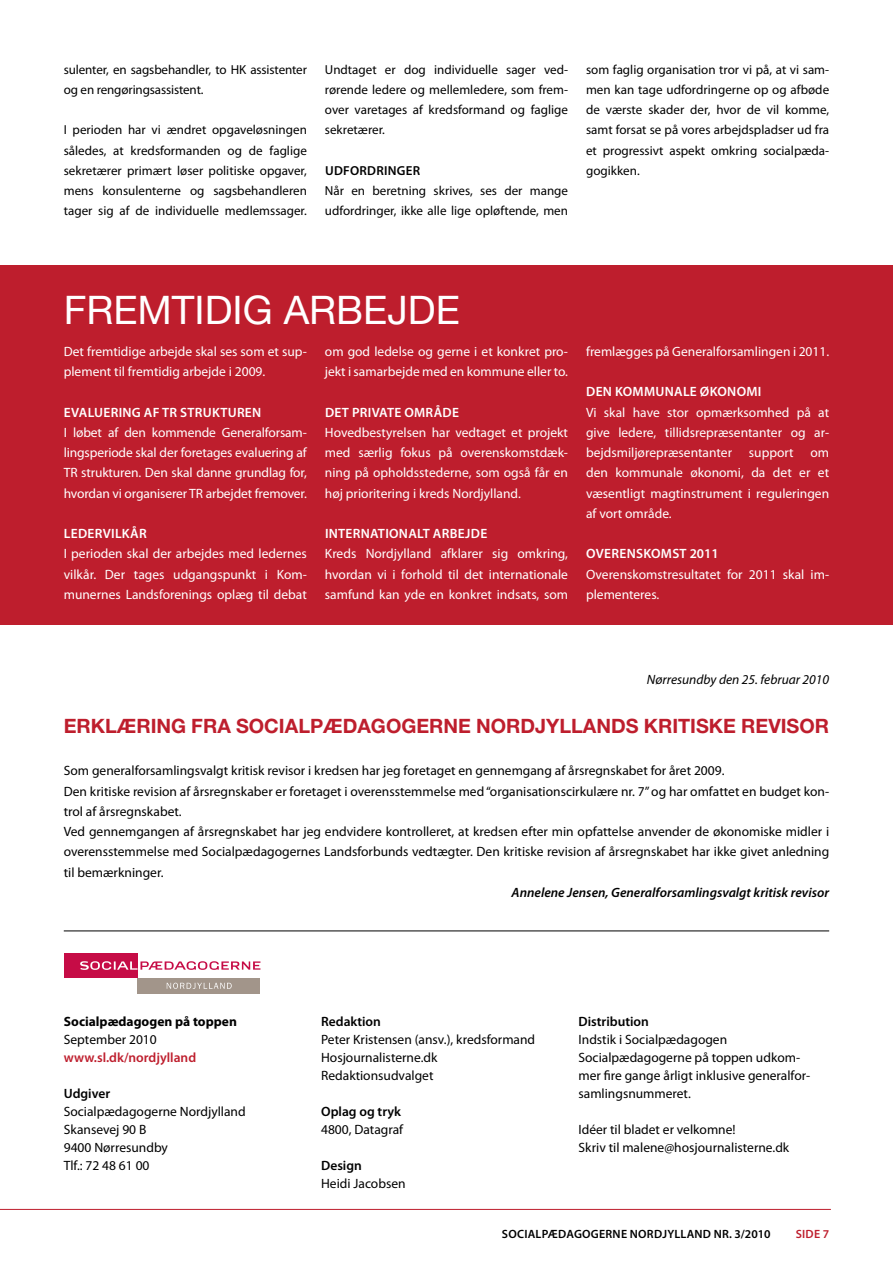
<style>
.page{position:relative;width:893px;height:1263px;background:#fff}
.page>*{position:absolute;margin:0;border:0;box-sizing:border-box;transform-origin:0 0}
.t1{font:39.45px "Helvetica Neue";color:#fff}
.t2{font:700 19.8px "Helvetica Neue";color:#be1e2d}
.t3{font:13.5px/20.2px "Myriad Pro";color:#fff;text-align:justify}
.t4{font:13.5px/18px "Myriad Pro";color:#000}
.t5{font:600 13.5px "Myriad Pro";letter-spacing:.02em;color:#fff}
.t6{font:italic 600 13.5px "Myriad Pro";color:#000}
.t7{font:600 13.5px "Myriad Pro";color:#000}
.t8{font:italic 13.5px "Myriad Pro";color:#000}
.t9{font:700 13.5px "Myriad Pro";color:#000}
.t10{font:600 13.5px "Myriad Pro";color:#be1e2d}
.t11{font:13.05px/20.2px "Myriad Pro";color:#000;text-align:justify}
.t12{font:600 13.05px "Myriad Pro";letter-spacing:.02em;color:#000}
.t13{font:600 12px "Myriad Pro";color:#000}
.t14{font:600 12px "Myriad Pro";color:#be1e2d}
</style>
<div class="page">
<div style="left:64px;top:953px;width:74px;height:25px;background:#c60c46"></div>
<svg style="left:80px;top:961px;width:180px;height:9px"></svg>
<div style="left:138px;top:978px;width:122px;height:16px;background:#a2958a"></div>
<svg style="left:167px;top:983px;width:65px;height:6px"></svg>
<div style="left:0;top:266px;width:893px;height:359px;background:#be1e2d"></div>
<hr style="left:0;top:1209px;width:831px;height:1px;background:#be1e2d">
<hr style="left:64px;top:931px;width:765px;height:1px;background:#000">
<p class="t11" style="left:64px;top:59px;width:245px">sulenter, en sagsbehandler, to HK assistenter og en rengøringsassistent.</p>
<p class="t11" style="left:64px;top:120px;width:245px">I perioden har vi ændret opgaveløsningen således, at kredsformanden og de faglige sekretærer primært løser politiske opgaver, mens konsulenterne og sagsbehandleren tager sig af de individuelle medlemssager.</p>
<p class="t11" style="left:325px;top:59px;width:245px">Undtaget er dog individuelle sager ved&shy;rørende ledere og mellemledere, som frem&shy;over varetages af kredsformand og faglige sekretærer.</p>
<p class="t12" style="left:325px;top:162px;width:97px">UDFORDRINGER</p>
<p class="t11" style="left:325px;top:180px;width:245px">Når en beretning skrives, ses der mange udfordringer, ikke alle lige opløftende, men</p>
<p class="t11" style="left:586px;top:59px;width:245px">som faglig organisation tror vi på, at vi sam&shy;men kan tage udfordringerne op og afbøde de værste skader der, hvor de vil komme, samt forsat se på vores arbejdspladser ud fra et progressivt aspekt omkring socialpæda&shy;gogikken.</p>
<h1 class="t1" style="left:64px;top:286px;width:397px">FREMTIDIG ARBEJDE</h1>
<p class="t3" style="left:64px;top:341px;width:245px">Det fremtidige arbejde skal ses som et sup&shy;plement til fremtidig arbejde i 2009.</p>
<p class="t5" style="left:64px;top:403px;width:199px">EVALUERING AF TR STRUKTUREN</p>
<p class="t3" style="left:64px;top:422px;width:245px">I løbet af den kommende Generalforsam&shy;lingsperiode skal der foretages evaluering af TR strukturen. Den skal danne grundlag for, hvordan vi organiserer TR arbejdet fremover.</p>
<p class="t5" style="left:64px;top:525px;width:84px">LEDERVILKÅR</p>
<p class="t3" style="left:64px;top:543px;width:245px">I perioden skal der arbejdes med ledernes vilkår. Der tages udgangspunkt i Kom&shy;munernes Landsforenings oplæg til debat</p>
<p class="t3" style="left:325px;top:341px;width:245px">om god ledelse og gerne i et konkret pro&shy;jekt i samarbejde med en kommune eller to.</p>
<p class="t5" style="left:325px;top:403px;width:135px">DET PRIVATE OMRÅDE</p>
<p class="t3" style="left:325px;top:422px;width:245px">Hovedbestyrelsen har vedtaget et projekt med særlig fokus på overenskomstdæk&shy;ning på opholdsstederne, som også får en høj prioritering i kreds Nordjylland.</p>
<p class="t5" style="left:325px;top:525px;width:164px">INTERNATIONALT ARBEJDE</p>
<p class="t3" style="left:325px;top:543px;width:245px">Kreds Nordjylland afklarer sig omkring, hvordan vi i forhold til det internationale samfund kan yde en konkret indsats, som</p>
<p class="t3" style="left:586px;top:341px;width:245px">fremlægges på Generalforsamlingen i 2011.</p>
<p class="t5" style="left:586px;top:383px;width:177px">DEN KOMMUNALE ØKONOMI</p>
<p class="t3" style="left:586px;top:402px;width:245px">Vi skal have stor opmærksomhed på at give ledere, tillidsrepræsentanter og ar&shy;bejdsmiljørepræsentanter support om den kommunale økonomi, da det er et væsentligt magtinstrument i reguleringen af vort område.</p>
<p class="t5" style="left:586px;top:545px;width:134px">OVERENSKOMST 2011</p>
<p class="t3" style="left:586px;top:564px;width:245px">Overenskomstresultatet for 2011 skal im&shy;plementeres.</p>
<p class="t8" style="left:647px;top:671px;width:184px">Nørresundby den 25. februar 2010</p>
<h2 class="t2" style="left:64px;top:714px;width:767px">ERKLÆRING FRA SOCIALPÆDAGOGERNE NORDJYLLANDS KRITISKE REVISOR</h2>
<p class="t4" style="left:64px;top:760px;width:767px;line-height:20.2px">Som generalforsamlingsvalgt kritisk revisor i kredsen har jeg foretaget en gennemgang af årsregnskabet for året 2009.<br>Den kritiske revision af årsregnskaber er foretaget i overensstemmelse med “organisationscirkulære nr. 7” og har omfattet en budget kon&shy;trol af årsregnskabet.<br>Ved gennemgangen af årsregnskabet har jeg endvidere kontrolleret, at kredsen efter min opfattelse anvender de økonomiske midler i overensstemmelse med Socialpædagogernes Landsforbunds vedtægter. Den kritiske revision af årsregnskabet har ikke givet anledning til bemærkninger.</p>
<p class="t6" style="left:512px;top:884px;width:319px">Annelene Jensen, Generalforsamlingsvalgt kritisk revisor</p>
<p class="t9" style="left:64px;top:1013px;width:175px">Socialpædagogen på toppen</p>
<p class="t4" style="left:64px;top:1030px;width:95px">September 2010</p>
<p class="t10" style="left:64px;top:1049px;width:134px">WWW.SL.DK/NORDJYLLAND</p>
<p class="t7" style="left:64px;top:1085px;width:48px">UDGIVER</p>
<p class="t4" style="left:64px;top:1102px;width:183px">Socialpædagogerne Nordjylland<br>Skansevej 90 B<br>9400 Nørresundby<br>Tlf.: 72 48 61 00</p>
<p class="t7" style="left:321px;top:1013px;width:61px">REDAKTION</p>
<p class="t4" style="left:321px;top:1030px;width:216px">Peter Kristensen (ansv.), kredsformand<br>Hosjournalisterne.dk<br>Redaktionsudvalget</p>
<p class="t7" style="left:321px;top:1103px;width:82px">OPLAG OG TRYK</p>
<p class="t4" style="left:321px;top:1120px;width:84px">4800, Datagraf</p>
<p class="t7" style="left:321px;top:1157px;width:42px">DESIGN</p>
<p class="t4" style="left:321px;top:1174px;width:86px">Heidi Jacobsen</p>
<p class="t7" style="left:578px;top:1013px;width:72px">DISTRIBUTION</p>
<p class="t4" style="left:578px;top:1030px;width:233px">Indstik i Socialpædagogen<br>Socialpædagogerne på toppen udkom&shy;mer fire gange årligt inklusive generalfor&shy;samlingsnummeret.</p>
<p class="t4" style="left:578px;top:1120px;width:212px">Idéer til bladet er velkomne!<br>Skriv til malene@hosjournalisterne.dk</p>
<p class="t13" style="left:502px;top:1226px;width:31px">SOCIALPÆDAGOGERNE</p>
<p class="t13" style="left:630px;top:1226px;width:9px">NORDJYLLAND</p>
<p class="t13" style="left:714px;top:1226px;width:58px">NR. 3/2010</p>
<p class="t14" style="left:796px;top:1226px;width:7px">SIDE</p>
<p class="t14" style="left:823px;top:1226px;width:8px">7</p>
</div>
